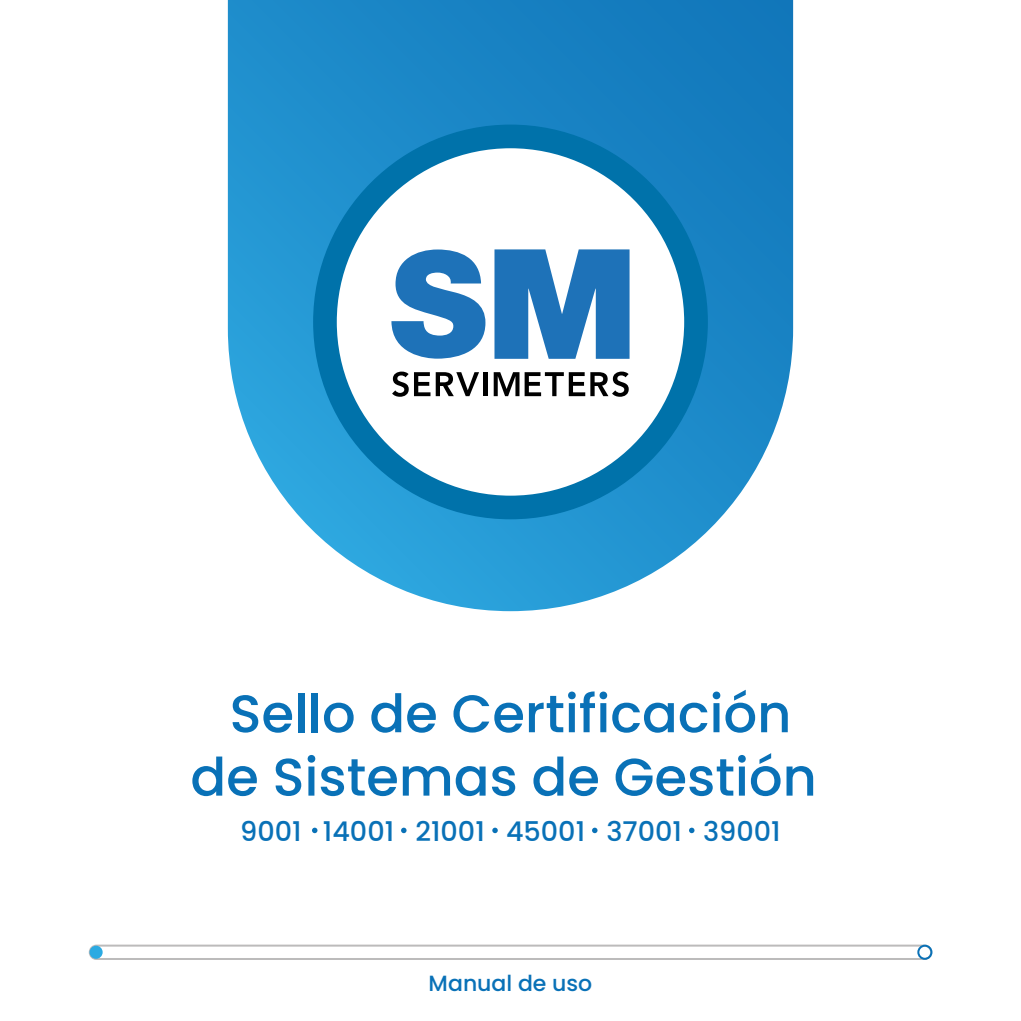
<style>
.page{position:relative;width:1021px;height:1021px;background:#fff}
.page>*{position:absolute;margin:0;border:0;box-sizing:border-box;transform-origin:0 0}
.t1{font:500 52.8px/63.4px "Poppins";color:#0971b7;text-align:center}
.t2{font:500 27.2px "Poppins";color:#0971b7}
.t3{font:500 22px "Poppins";color:#0971b7}
</style>
<div class="page">
<svg style="left:312px;top:827px;width:5px;height:6px"></svg>
<svg style="left:401px;top:827px;width:5px;height:6px"></svg>
<svg style="left:492px;top:827px;width:6px;height:6px"></svg>
<svg style="left:592px;top:827px;width:5px;height:6px"></svg>
<svg style="left:689px;top:827px;width:5px;height:6px"></svg>
<svg style="left:228px;top:0;width:565px;height:611px"></svg>
<svg style="left:313px;top:125px;width:395px;height:394px"></svg>
<svg style="left:392px;top:371px;width:87px;height:26px"></svg>
<div style="left:483px;top:372px;width:5px;height:24px;background:#000"></div>
<svg style="left:493px;top:371px;width:135px;height:26px"></svg>
<div style="left:89px;top:944px;width:843px;height:16px;border:2px solid #bcbbbb;border-radius:7px"></div>
<div style="left:89px;top:945px;width:14px;height:13px;background:#2baae2;border-radius:50%"></div>
<div style="left:917px;top:944px;width:15px;height:15px;border:2px solid #0971b7;border-radius:50%"></div>
<p class="t1" style="left:190px;top:682px;width:628px">Sello de Certificación de Sistemas de Gestión</p>
<p class="t2" style="left:240px;top:815px;width:542px">9001 14001 21001 45001 37001 39001</p>
<p class="t3" style="left:428px;top:970px;width:165px">Manual de uso</p>
</div>
